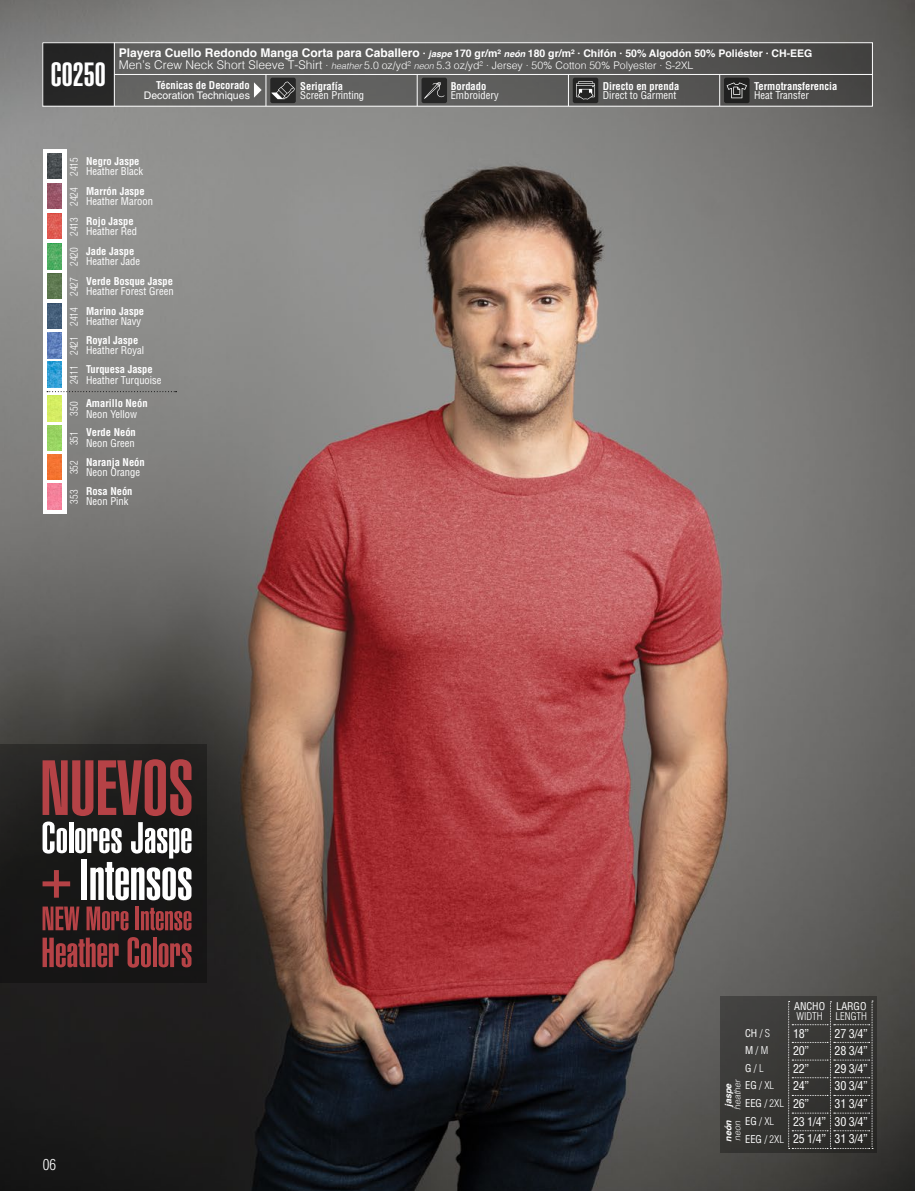
<style>
.page{position:relative;width:915px;height:1191px;background:#fff}
.page>*{position:absolute;margin:0;border:0;box-sizing:border-box;transform-origin:0 0}
.t1{font:33px "Helvetica LT Std Ultra Comp";color:#fff}
.t2{font:300 condensed 15px "Helvetica LT Std";color:#fff}
.t3{font:condensed 12px/17.7px "Helvetica LT Std";letter-spacing:-.025em;color:#fff;text-align:justify}
.t4{font:condensed 10.5px "Helvetica LT Std";color:#fff}
.t5{font:700 condensed 10.5px "Helvetica LT Std";color:#fff}
.t6{font:700 10.5px "Helvetica";color:#fff}
.t7{font:300 10.5px "Helvetica";color:#fff}
.t8{font:300 condensed 10.5px/17.5px "Helvetica LT Std";color:#fff}
.t9{font:10.5px "Helvetica LT Std";color:#fff}
.t10{font:italic 300 9px "Helvetica";letter-spacing:-.01em;color:#fff}
.t11{font:italic 700 9px "Helvetica";color:#fff}
.s1{font-size:12px}
.s2{font-style:italic;font-size:9px}
.s3{font-weight:400}
</style>
<div class="page">
<img style="left:0;top:0;width:914px;height:1191px">
<div style="left:43px;top:43px;width:829px;height:63px;background:linear-gradient(to right,#6a6b69,#4c4b49)"></div>
<svg style="left:0;top:744px;width:206px;height:238px;background:#1c1b1a"></svg>
<div style="left:43px;top:149px;width:23px;height:365px;background:#fff"></div>
<img style="left:47px;top:454px;width:15px;height:26px">
<img style="left:47px;top:484px;width:15px;height:25px">
<img style="left:47px;top:396px;width:15px;height:25px">
<img style="left:47px;top:425px;width:15px;height:26px">
<svg style="left:47px;top:153px;width:129px;height:239px;background:#909291"></svg>
<div style="left:45px;top:45px;width:69px;height:59px;background:#262626"></div>
<hr style="left:114px;top:43px;width:1px;height:63px;background:#fff">
<hr style="left:265px;top:74px;width:1px;height:32px;background:#fff">
<hr style="left:417px;top:74px;width:1px;height:32px;background:#fff">
<hr style="left:568px;top:74px;width:1px;height:32px;background:#fff">
<hr style="left:719px;top:74px;width:1px;height:32px;background:#fff">
<hr style="left:114px;top:74px;width:758px;height:1px;background:#fff">
<svg style="left:270px;top:78px;width:26px;height:25px"></svg>
<svg style="left:271px;top:81px;width:23px;height:18px"></svg>
<div style="left:421px;top:78px;width:26px;height:25px;background:#262626;border-radius:2px"></div>
<svg style="left:424px;top:82px;width:20px;height:17px"></svg>
<svg style="left:572px;top:78px;width:26px;height:25px"></svg>
<svg style="left:576px;top:81px;width:18px;height:19px"></svg>
<svg style="left:43px;top:759px;width:148px;height:141px"></svg>
<svg style="left:43px;top:906px;width:36px;height:24px"></svg>
<svg style="left:86px;top:906px;width:42px;height:24px"></svg>
<hr style="left:136px;top:906px;width:3px;height:24px;background:#b54246">
<svg style="left:141px;top:907px;width:50px;height:23px"></svg>
<svg style="left:43px;top:937px;width:76px;height:30px;background:#702e31"></svg>
<svg style="left:127px;top:937px;width:24px;height:30px"></svg>
<hr style="left:153px;top:937px;width:4px;height:30px;background:#b54246">
<svg style="left:158px;top:943px;width:33px;height:24px"></svg>
<svg style="left:254px;top:82px;width:7px;height:16px"></svg>
<svg style="left:723px;top:78px;width:26px;height:25px"></svg>
<svg style="left:726px;top:82px;width:20px;height:16px"></svg>
<svg style="left:720px;top:996px;width:156px;height:157px;background:#393836"></svg>
<h1 class="t1" style="left:51px;top:56px;width:56px">C0250</h1>
<p class="t6" style="left:119px;top:44px;width:694px"><span class="s1">Playera Cuello Redondo Manga Corta para Caballero</span> · <span class="s2">jaspe</span> 170 gr/m² <span class="s2">neón</span> 180 gr/m² · Chifón · 50% Algodón 50% Poliéster · CH-EEG</p>
<p class="t7" style="left:119px;top:57px;width:576px"><span class="s1">Men’s Crew Neck Short Sleeve T-Shirt</span> · <span class="s2">heather</span> 5.0 oz/yd² <span class="s2">neon</span> 5.3 oz/yd² · Jersey · 50% Cotton 50% Polyester · S-2XL</p>
<p class="t5" style="left:156px;top:79px;width:95px">Técnicas de Decorado</p>
<p class="t9" style="left:144px;top:90px;width:108px">Decoration Techniques</p>
<p class="t5" style="left:300px;top:80px;width:44px">Serigrafía</p>
<p class="t4" style="left:300px;top:89px;width:65px">Screen Printing</p>
<p class="t5" style="left:450px;top:80px;width:37px">Bordado</p>
<p class="t4" style="left:450px;top:89px;width:50px">Embroidery</p>
<p class="t5" style="left:602px;top:80px;width:78px">Directo en prenda</p>
<p class="t4" style="left:602px;top:89px;width:75px">Direct to Garment</p>
<p class="t5" style="left:753px;top:80px;width:85px">Termotransferencia</p>
<p class="t4" style="left:753px;top:89px;width:56px">Heat Transfer</p>
<p class="t8" style="left:65px;top:176px;width:20px;rotate:-90deg">2415</p>
<p class="t5" style="left:86px;top:154px;width:55px">Negro Jaspe</p>
<p class="t4" style="left:86px;top:165px;width:58px">Heather Black</p>
<p class="t8" style="left:65px;top:206px;width:20px;rotate:-90deg">2424</p>
<p class="t5" style="left:86px;top:184px;width:60px">Marrón Jaspe</p>
<p class="t4" style="left:86px;top:195px;width:68px">Heather Maroon</p>
<p class="t8" style="left:65px;top:236px;width:20px;rotate:-90deg">2413</p>
<p class="t5" style="left:86px;top:214px;width:49px">Rojo Jaspe</p>
<p class="t4" style="left:86px;top:225px;width:53px">Heather Red</p>
<p class="t8" style="left:65px;top:266px;width:20px;rotate:-90deg">2420</p>
<p class="t5" style="left:86px;top:244px;width:50px">Jade Jaspe</p>
<p class="t4" style="left:86px;top:255px;width:55px">Heather Jade</p>
<p class="t8" style="left:65px;top:296px;width:20px;rotate:-90deg">2427</p>
<p class="t5" style="left:86px;top:274px;width:88px">Verde Bosque Jaspe</p>
<p class="t4" style="left:86px;top:285px;width:89px">Heather Forest Green</p>
<p class="t8" style="left:65px;top:326px;width:20px;rotate:-90deg">2414</p>
<p class="t5" style="left:86px;top:304px;width:60px">Marino Jaspe</p>
<p class="t4" style="left:86px;top:315px;width:57px">Heather Navy</p>
<p class="t8" style="left:65px;top:355px;width:20px;rotate:-90deg">2421</p>
<p class="t5" style="left:86px;top:333px;width:54px">Royal Jaspe</p>
<p class="t4" style="left:86px;top:344px;width:60px">Heather Royal</p>
<p class="t8" style="left:65px;top:384px;width:20px;rotate:-90deg">2411</p>
<p class="t5" style="left:86px;top:363px;width:68px">Turquesa Jaspe</p>
<p class="t4" style="left:86px;top:373px;width:77px">Heather Turquoise</p>
<p class="t8" style="left:65px;top:415px;width:15px;rotate:-90deg">350</p>
<p class="t5" style="left:86px;top:397px;width:63px">Amarillo Neón</p>
<p class="t4" style="left:86px;top:407px;width:53px">Neon Yellow</p>
<p class="t8" style="left:65px;top:445px;width:15px;rotate:-90deg">351</p>
<p class="t5" style="left:86px;top:426px;width:51px">Verde Neón</p>
<p class="t4" style="left:86px;top:436px;width:50px">Neon Green</p>
<p class="t8" style="left:65px;top:474px;width:15px;rotate:-90deg">352</p>
<p class="t8" style="left:65px;top:503px;width:15px;rotate:-90deg">353</p>
<p class="t5" style="left:86px;top:455px;width:60px">Naranja Neón</p>
<p class="t4" style="left:86px;top:495px;width:44px">Neon Pink</p>
<p class="t4" style="left:86px;top:466px;width:55px">Neon Orange</p>
<p class="t5" style="left:86px;top:484px;width:48px">Rosa Neón</p>
<h2 class="t2" style="left:43px;top:1155px;width:15px">06</h2>
<p class="t8" style="left:744px;top:1024px;width:27px"><span class="s3">CH</span> / S<br><span class="s3">M</span> / M<br><span class="s3">G</span> / L</p>
<p class="t11" style="left:720px;top:1106px;width:25px;rotate:-90deg">jaspe</p>
<p class="t10" style="left:729px;top:1110px;width:33px;rotate:-90deg">heather</p>
<p class="t11" style="left:720px;top:1141px;width:23px;rotate:-90deg">neón</p>
<p class="t10" style="left:729px;top:1140px;width:22px;rotate:-90deg">neon</p>
<p class="t8" style="left:744px;top:1076px;width:31px"><span class="s3">EG</span> / XL</p>
<p class="t8" style="left:744px;top:1094px;width:41px"><span class="s3">EEG</span> / 2XL</p>
<p class="t8" style="left:744px;top:1112px;width:31px"><span class="s3">EG</span> / XL</p>
<p class="t8" style="left:744px;top:1130px;width:41px"><span class="s3">EEG</span> / 2XL</p>
<p class="t4" style="left:793px;top:999px;width:32px">ANCHO</p>
<p class="t8" style="left:796px;top:1007px;width:28px">WIDTH</p>
<p class="t4" style="left:835px;top:999px;width:32px">LARGO</p>
<p class="t8" style="left:835px;top:1007px;width:33px">LENGTH</p>
<p class="t3" style="left:792px;top:1024px;width:18px">18”</p>
<p class="t3" style="left:834px;top:1024px;width:35px">27 3/4”</p>
<p class="t3" style="left:792px;top:1041px;width:18px">20”</p>
<p class="t3" style="left:834px;top:1041px;width:35px">28 3/4”</p>
<p class="t3" style="left:792px;top:1077px;width:18px">24”</p>
<p class="t3" style="left:834px;top:1077px;width:35px">30 3/4”</p>
<p class="t3" style="left:792px;top:1059px;width:18px">22”</p>
<p class="t3" style="left:834px;top:1059px;width:35px">29 3/4”</p>
<p class="t3" style="left:792px;top:1094px;width:18px">26”</p>
<p class="t3" style="left:792px;top:1094px;width:76px;text-indent:42px">31 3/4” 23 1/4” 30 3/4” 25 1/4” 31 3/4”</p>
</div>
